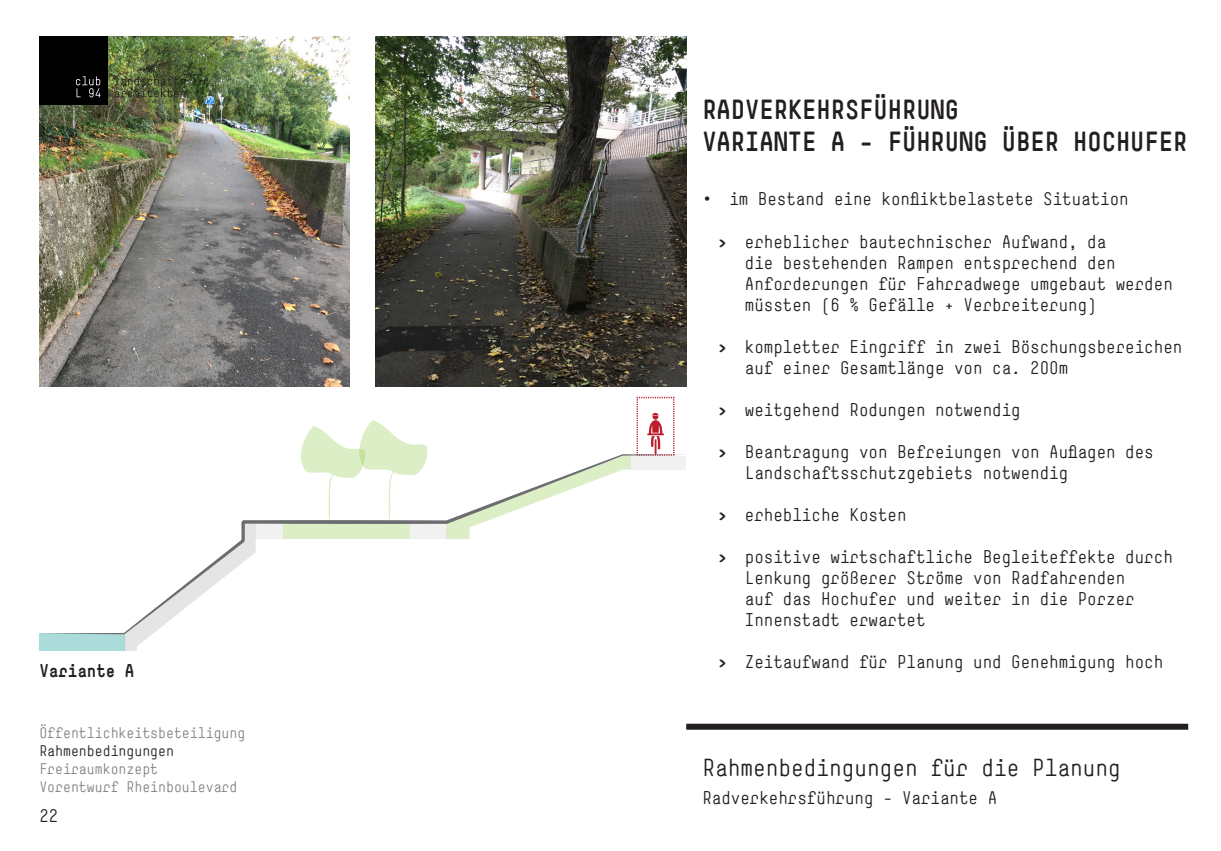
<style>
.page{position:relative;width:1221px;height:851px;background:#fff}
.page>*{position:absolute;margin:0;border:0;box-sizing:border-box;transform-origin:0 0}
.t1{font:700 27px/32.4px "Simple";color:#231f20}
.t2{font:24px "Simple";color:#231f20}
.t3{font:18px/21px "Simple";color:#231f20}
.t4{font:700 18px "Simple";color:#231f20}
.t5{font:15px/18px "Simple";color:#838384}
.t6{font:15px "Simple";color:#231f20}
.s1{font-weight:700}
</style>
<div class="page">
<img style="left:39px;top:36px;width:310px;height:350px">
<img style="left:376px;top:36px;width:310px;height:350px">
<div style="left:39px;top:633px;width:85px;height:18px;background:#abdcda"></div>
<svg style="left:124px;top:634px;width:28px;height:17px"></svg>
<svg style="left:636px;top:396px;width:39px;height:58px"></svg>
<svg style="left:44px;top:454px;width:642px;height:180px"></svg>
<svg style="left:301px;top:420px;width:126px;height:101px"></svg>
<div style="left:686px;top:723px;width:502px;height:6px;background:#231f20"></div>
<div style="left:39px;top:36px;width:68px;height:68px;background:#000"></div>
<svg style="left:114px;top:76px;width:71px;height:21px"></svg>
<svg style="left:76px;top:76px;width:24px;height:21px"></svg>
<p class="t4" style="left:39px;top:659px;width:97px">Variante A</p>
<p class="t5" style="left:39px;top:723px;width:207px">Öffentlichkeitsbeteiligung</p>
<p class="t6" style="left:39px;top:742px;width:136px">Rahmenbedingungen</p>
<p class="t5" style="left:39px;top:759px;width:199px">Freiraumkonzept<br>Vorentwurf Rheinboulevard</p>
<p class="t3" style="left:39px;top:804px;width:21px">22</p>
<h1 class="t1" style="left:702px;top:92px;width:486px">RADVERKEHRSFÜHRUNG<br>VARIANTE A - FÜHRUNG ÜBER HOCHUFER</h1>
<p class="t3" style="left:702px;top:188px;width:428px">• im Bestand eine konfliktbelastete Situation</p>
<p class="t3" style="left:745px;top:231px;width:429px;text-indent:-27px"><span class="s1">&gt;</span> erheblicher bautechnischer Aufwand, da<br>die bestehenden Rampen entsprechend den Anforderungen für Fahrradwege umgebaut werden müssten (6 % Gefälle + Verbreiterung)</p>
<p class="t3" style="left:745px;top:336px;width:439px;text-indent:-27px"><span class="s1">&gt;</span> kompletter Eingriff in zwei Böschungsbereichen auf einer Gesamtlänge von ca. 200m</p>
<p class="t3" style="left:718px;top:399px;width:304px"><span class="s1">&gt;</span> weitgehend Rodungen notwendig</p>
<p class="t3" style="left:745px;top:441px;width:410px;text-indent:-27px"><span class="s1">&gt;</span> Beantragung von Befreiungen von Auflagen des<br>Landschaftsschutzgebiets notwendig</p>
<p class="t3" style="left:718px;top:504px;width:190px"><span class="s1">&gt;</span> erhebliche Kosten</p>
<p class="t3" style="left:745px;top:546px;width:429px;text-indent:-27px"><span class="s1">&gt;</span> positive wirtschaftliche Begleiteffekte durch Lenkung größerer Ströme von Radfahrenden<br>auf das Hochufer und weiter in die Porzer Innenstadt erwartet</p>
<p class="t3" style="left:718px;top:651px;width:447px"><span class="s1">&gt;</span> Zeitaufwand für Planung und Genehmigung hoch</p>
<h2 class="t2" style="left:702px;top:753px;width:420px">Rahmenbedingungen für die Planung</h2>
<p class="t3" style="left:702px;top:787px;width:296px">Radverkehrsführung - Variante A</p>
</div>
